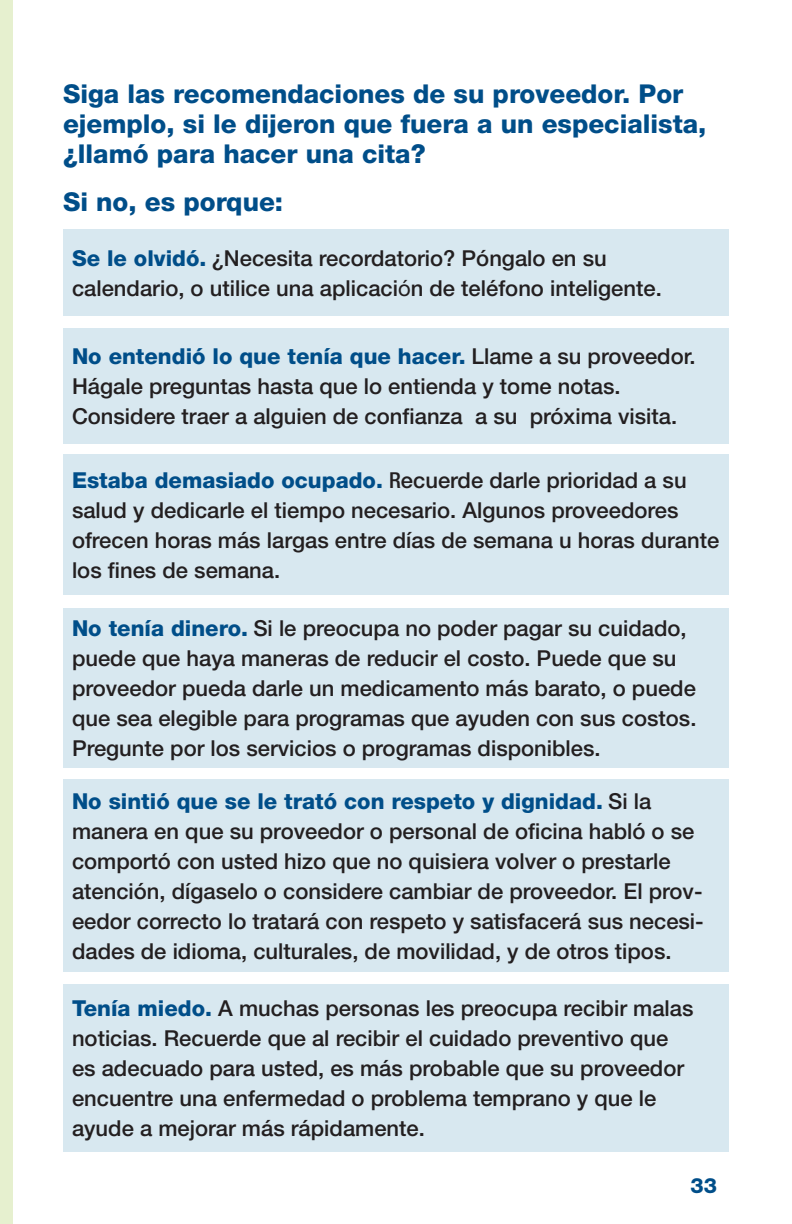
<style>
.page{position:relative;width:792px;height:1224px;background:#fff}
.page>*{position:absolute;margin:0;border:0;box-sizing:border-box;transform-origin:0 0}
.t1{font:800 26px/30px "Helvetica Neue LT Std";color:#004e89}
.t2{font:500 22px/30px "Helvetica Neue LT Std";color:#231f20}
.t3{font:800 21px "Helvetica Neue LT Std";color:#004e89}
.s1{font-weight:800;color:#004e89}
.s2{font-weight:400}
.s3{font-stretch:condensed}
</style>
<div class="page">
<div style="left:0;top:0;width:12px;height:1224px;background:#e6f0cf"></div>
<div style="left:63px;top:230px;width:666px;height:86px;background:#d8e8f0"></div>
<div style="left:63px;top:454px;width:666px;height:141px;background:#d8e8f0"></div>
<div style="left:63px;top:328px;width:666px;height:115px;background:#d8e8f0"></div>
<div style="left:63px;top:608px;width:666px;height:160px;background:#d8e8f0"></div>
<div style="left:63px;top:985px;width:666px;height:167px;background:#d8e8f0"></div>
<div style="left:63px;top:780px;width:666px;height:192px;background:#d8e8f0"></div>
<p class="t1" style="left:63px;top:78px;width:645px">Siga las recomendaciones de su proveedor. Por ejemplo, si le dijeron que fuera a un especialista, ¿llamó para hacer una cita?</p>
<p class="t1" style="left:63px;top:186px;width:222px">Si no, es porque:</p>
<p class="t2" style="left:72px;top:243px;width:591px"><span class="s1">Se le olvidó.</span> ¿Necesita recordatorio? Póngalo en su calendario, o utilice una aplicaci<span class="s2">ó</span>n de teléfono inteligente.</p>
<p class="t2" style="left:72px;top:341px;width:625px"><span class="s1">No entendió lo que tenía que hacer.</span> Llame a su proveedor.<br>Hágale preguntas hasta que lo entienda y tome notas.<br>Considere traer a alguien de confianza a su próxima visita.</p>
<p class="t2" style="left:72px;top:465px;width:649px"><span class="s1">Estaba demasiado ocupado.</span> <span class="s3">R</span>ecuerde darle prioridad a su salud y dedicarle el tiempo necesario. Algunos proveedores ofrecen horas más largas entre días de semana u horas durante los fines de semana.</p>
<p class="t2" style="left:72px;top:613px;width:626px"><span class="s1">No tenía dinero.</span> Si le preocupa no poder pagar su cuidado, puede que haya maneras de reducir el costo. Puede que su proveedor pueda darle un medicamento más barato, o puede que sea elegible para programas que ayuden con sus costos.<br>Pregunte por los servicios o programas disponibles.</p>
<p class="t2" style="left:72px;top:786px;width:633px"><span class="s1">No sintió que se le trató con respeto y dignidad.</span> Si la manera en que su proveedor o personal de oficina habló o se comportó con usted hizo que no quisiera volver o prestarle atención, dígaselo o considere cambiar de proveedor. El prov&shy;eedor correcto lo tratará con respeto y satisfacerá sus necesi&shy;dades de idioma, culturales, de movilidad, y de otros tipos.</p>
<p class="t2" style="left:72px;top:993px;width:623px"><span class="s1">Tenía miedo.</span> A muchas personas les preocupa recibir malas noticias. Recuerde que al recibir el cuidado preventivo que es adecuado para usted, es más probable que su proveedor encuentre una enfermedad o problema temprano y que le ayude a mejorar más rápidamente.</p>
<p class="t3" style="left:691px;top:1173px;width:28px">33</p>
</div>
